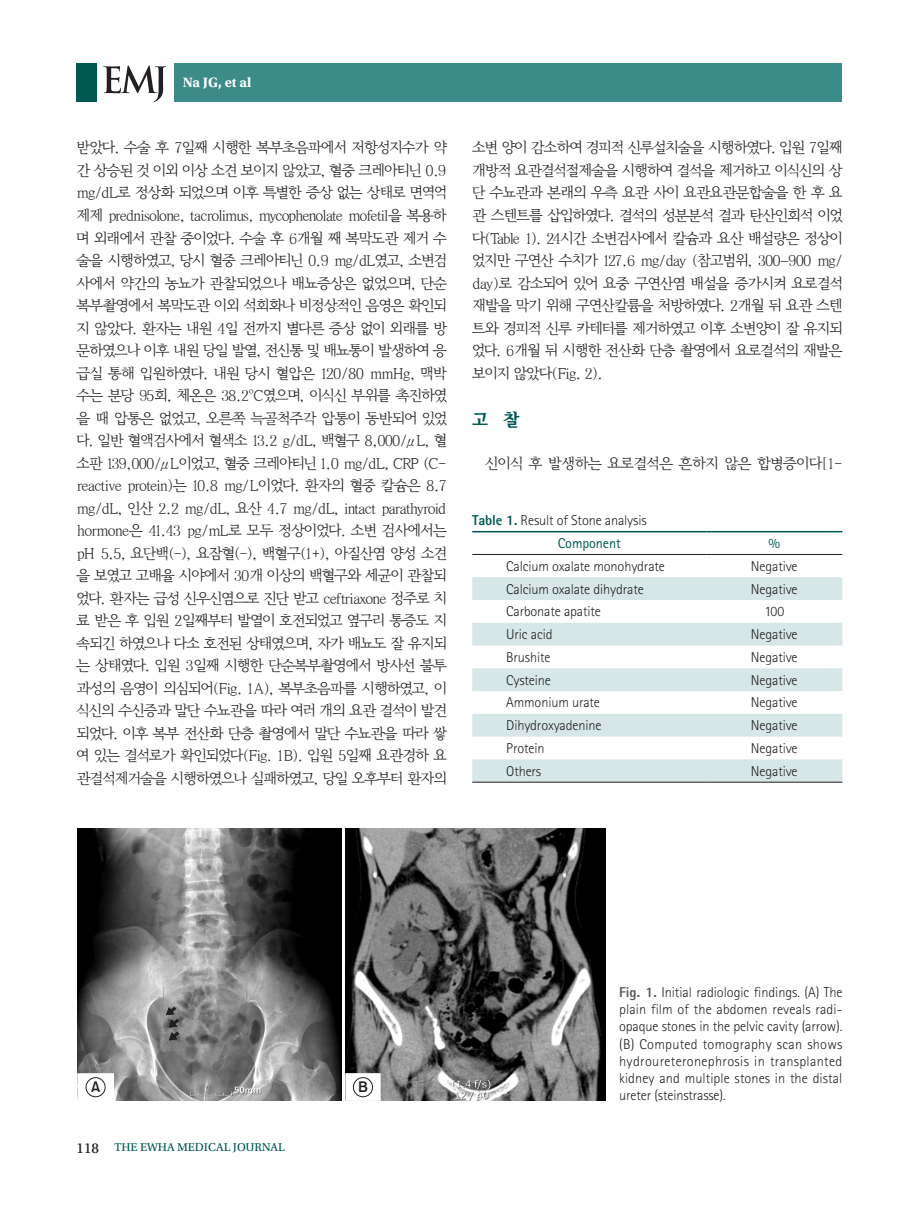
<style>
.page{position:relative;width:919px;height:1217px;background:#fff}
.page>*{position:absolute;margin:0;border:0;box-sizing:border-box;transform-origin:0 0}
.t1{font:18px "Y Batang 160";color:#005953}
.t2{font:15px/22.5px "Y Batang 120";letter-spacing:-.035em;color:#231f20;text-align:justify}
.t3{font:15px "Y Batang 120";letter-spacing:-.005em;color:#231f20}
.t4{font:15px "Gothic 725 BT Bold A";color:#231f20}
.t5{font:300 14.25px/17.1px "Rotis Sans Serif Std";letter-spacing:-.01em;color:#231f20;text-align:justify}
.t6{font:700 14.25px "Utopia Std";color:#fff}
.t7{font:14.25px "Rotis Sans Serif Std";color:#005953}
.t8{font:12px "Utopia Std Capt";color:#005953}
.t9{font:8.7px "Y Batang 120";color:#231f20}
.s1{font-family:"Times New Roman"}
.s2{font-weight:800;color:#005953}
.s3{font-weight:400;color:#005953}
.s4{font-size:15px;color:#231f20}
.s5{font-weight:800;color:#57585a}
</style>
<div class="page">
<div style="left:174px;top:63px;width:668px;height:39px;background:#3b8b89"></div>
<div style="left:77px;top:63px;width:20px;height:39px;background:#005953"></div>
<svg style="left:103px;top:65px;width:63px;height:37px"></svg>
<img style="left:346px;top:828px;width:259px;height:272px">
<img style="left:78px;top:828px;width:263px;height:272px">
<div style="left:78px;top:1073px;width:35px;height:27px;background:#fff"></div>
<div style="left:77px;top:1072px;width:37px;height:28px;border:1px solid #fff"></div>
<div style="left:86px;top:1077px;width:19px;height:19px;border:1px solid #231f20;border-radius:50%"></div>
<div style="left:345px;top:1072px;width:35px;height:28px;background:#fff;border:1px solid #fff"></div>
<div style="left:353px;top:1077px;width:20px;height:19px;border:1px solid #231f20;border-radius:50%"></div>
<svg style="left:166px;top:1006px;width:13px;height:34px"></svg>
<svg style="left:472px;top:532px;width:370px;height:1px"></svg>
<svg style="left:472px;top:577px;width:370px;height:204px;fill:#d7e6e6"></svg>
<hr style="left:472px;top:531px;width:234px;height:1px;background:#005953">
<hr style="left:706px;top:531px;width:136px;height:1px;background:#005953">
<hr style="left:472px;top:554px;width:234px;height:1px;background:#231f20">
<hr style="left:706px;top:554px;width:136px;height:1px;background:#231f20">
<hr style="left:472px;top:781px;width:234px;height:1px;background:#231f20">
<hr style="left:706px;top:781px;width:136px;height:1px;background:#231f20">
<p class="t6" style="left:183px;top:74px;width:70px">Na JG, et al</p>
<p class="t2" style="left:77px;top:137px;width:372px">받았다. 수술 후 7일째 시행한 복부초음파에서 저항성지수가 약 간 상승된 것 이외 이상 소견 보이지 않았고, 혈중 크레아티닌 0.9 mg/dL로 정상화 되었으며 이후 특별한 증상 없는 상태로 면역억 제제 prednisolone, tacrolimus, mycophenolate mofetil을 복용하 며 외래에서 관찰 중이었다. 수술 후 6개월 째 복막도관 제거 수 술을 시행하였고, 당시 혈중 크레아티닌 0.9 mg/dL였고, 소변검 사에서 약간의 농뇨가 관찰되었으나 배뇨증상은 없었으며, 단순 복부촬영에서 복막도관 이외 석회화나 비정상적인 음영은 확인되 지 않았다. 환자는 내원 4일 전까지 별다른 증상 없이 외래를 방 문하였으나 이후 내원 당일 발열, 전신통 및 배뇨통이 발생하여 응 급실 통해 입원하였다. 내원 당시 혈압은 120/80 mmHg, 맥박 수는 분당 95회, 체온은 38.2 C였으며, 이식신 부위를 촉진하였</p>
<p class="t9" style="left:249px;top:386px;width:6px">o</p>
<p class="t2" style="left:77px;top:407px;width:372px">을 때 압통은 없었고, 오른쪽 늑골척주각 압통이 동반되어 있었 다. 일반 혈액검사에서 혈색소 13.2 g/dL, 백혈구 8,000/μL, 혈 소판 139,000/μL이었고, 혈중 크레아티닌 1.0 mg/dL, CRP (C&shy;reactive protein)는 10.8 mg/L이었다. 환자의 혈중 칼슘은 8.7 mg/dL, 인산 2.2 mg/dL, 요산 4.7 mg/dL, intact parathyroid hormone은 41.43 pg/mL로 모두 정상이었다. 소변 검사에서는 pH 5.5, 요단백(-), 요잠혈(-), 백혈구(1+), 아질산염 양성 소견 을 보였고 고배율 시야에서 30개 이상의 백혈구와 세균이 관찰되 었다. 환자는 급성 신우신염으로 진단 받고 ceftriaxone 정주로 치 료 받은 후 입원 2일째부터 발열이 호전되었고 옆구리 통증도 지 속되긴 하였으나 다소 호전된 상태였으며, 자가 배뇨도 잘 유지되 는 상태였다. 입원 3일째 시행한 단순복부촬영에서 방사선 불투 과성의 음영이 의심되어(Fig. 1A), 복부초음파를 시행하였고, 이 식신의 수신증과 말단 수뇨관을 따라 여러 개의 요관 결석이 발견 되었다. 이후 복부 전산화 단층 촬영에서 말단 수뇨관을 따라 쌓 여 있는 결석로가 확인되었다(Fig. 1B). 입원 5일째 요관경하 요 관결석제거술을 시행하였으나 실패하였고, 당일 오후부터 환자의</p>
<p class="t2" style="left:472px;top:137px;width:372px">소변 양이 감소하여 경피적 신루설치술을 시행하였다. 입원 7일째 개방적 요관결석절제술을 시행하여 결석을 제거하고 이식신의 상 단 수뇨관과 본래의 우측 요관 사이 요관요관문합술을 한 후 요 관 스텐트를 삽입하였다. 결석의 성분분석 결과 탄산인회석 이었 다(Table 1). 24시간 소변검사에서 칼슘과 요산 배설량은 정상이 었지만 구연산 수치가 127.6 mg/day (참고범위, 300<span class="s1">–</span>900 mg/ day)로 감소되어 있어 요중 구연산염 배설을 증가시켜 요로결석 재발을 막기 위해 구연산칼륨을 처방하였다. 2개월 뒤 요관 스텐 트와 경피적 신루 카테터를 제거하였고 이후 소변양이 잘 유지되 었다. 6개월 뒤 시행한 전산화 단층 촬영에서 요로결석의 재발은 보이지 않았다(Fig. 2).</p>
<p class="t1" style="left:472px;top:410px;width:48px">고 찰</p>
<p class="t3" style="left:485px;top:455px;width:359px">신이식 후 발생하는 요로결석은 흔하지 않은 합병증이다[1-</p>
<p class="t5" style="left:557px;top:509px;width:90px;line-height:22.8px;text-indent:-85px"><span class="s2">Table 1.</span> Result of Stone analysis<br><span class="s3">Component</span></p>
<p class="t7" style="left:768px;top:534px;width:13px">%</p>
<p class="t5" style="left:506px;top:557px;width:160px">Calcium oxalate monohydrate</p>
<p class="t5" style="left:750px;top:557px;width:48px">Negative</p>
<p class="t5" style="left:506px;top:580px;width:139px">Calcium oxalate dihydrate</p>
<p class="t5" style="left:750px;top:580px;width:48px">Negative</p>
<p class="t5" style="left:506px;top:603px;width:96px">Carbonate apatite</p>
<p class="t5" style="left:764px;top:603px;width:21px">100</p>
<p class="t5" style="left:506px;top:625px;width:48px">Uric acid</p>
<p class="t5" style="left:750px;top:625px;width:48px">Negative</p>
<p class="t5" style="left:506px;top:648px;width:46px">Brushite</p>
<p class="t5" style="left:750px;top:648px;width:48px">Negative</p>
<p class="t5" style="left:506px;top:671px;width:46px">Cysteine</p>
<p class="t5" style="left:750px;top:671px;width:48px">Negative</p>
<p class="t5" style="left:506px;top:694px;width:95px">Ammonium urate</p>
<p class="t5" style="left:750px;top:694px;width:48px">Negative</p>
<p class="t5" style="left:506px;top:716px;width:97px">Dihydroxyadenine</p>
<p class="t5" style="left:750px;top:716px;width:48px">Negative</p>
<p class="t5" style="left:506px;top:739px;width:40px">Protein</p>
<p class="t5" style="left:750px;top:739px;width:48px">Negative</p>
<p class="t5" style="left:506px;top:762px;width:36px">Others</p>
<p class="t5" style="left:750px;top:762px;width:48px">Negative</p>
<p class="t4" style="left:91px;top:1078px;width:11px">A</p>
<p class="t4" style="left:358px;top:1078px;width:11px">B</p>
<p class="t8" style="left:77px;top:1140px;width:210px"><span class="s4">118</span> THE EWHA MEDICAL JOURNAL</p>
<p class="t5" style="left:619px;top:983px;width:225px"><span class="s5">Fig. 1.</span> Initial radiologic findings. (A) The plain film of the abdomen reveals radi&shy;opaque stones in the pelvic cavity (arrow). (B) Computed tomography scan shows hydroureteronephrosis in transplanted kidney and multiple stones in the distal ureter (steinstrasse).</p>
</div>
